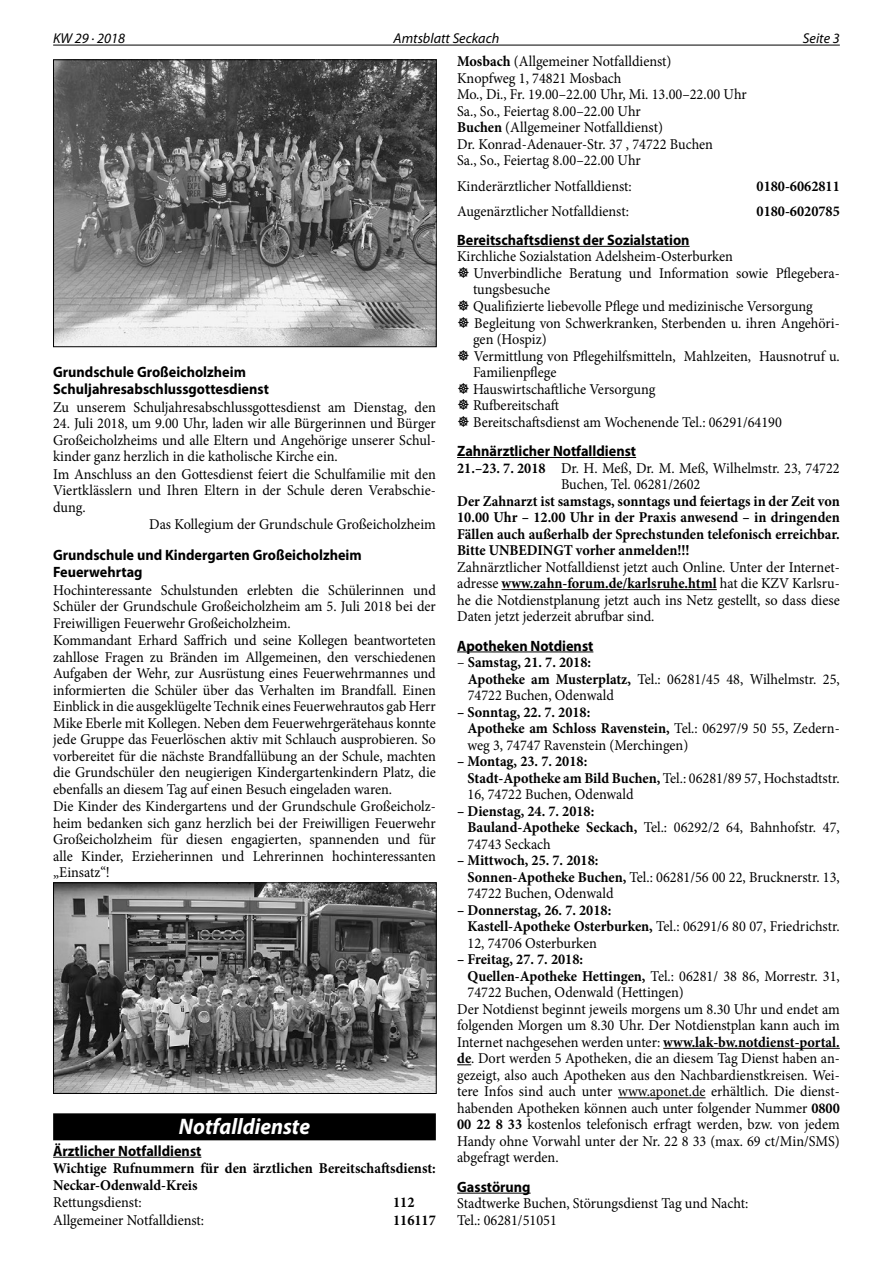
<style>
.page{position:relative;width:893px;height:1263px;background:#fff}
.page>*{position:absolute;margin:0;border:0;box-sizing:border-box;transform-origin:0 0}
.t1{font:italic 700 22.5px "Myriad Pro";color:#fff;scale:.95 1}
.t2{font:15px/16.5px "Minion Pro";color:#000;scale:.95 1}
.t3{font:700 15px/16.5px "Minion Pro";color:#000;scale:.95 1}
.t4{font:700 15px/17.5px "Myriad Pro";color:#000;scale:.95 1}
.t5{font:italic 14.25px "Myriad Pro";color:#000}
.s1{color:#fff}
.s2{font-weight:700}
.s3{font-weight:400}
</style>
<div class="page">
<hr style="left:53px;top:45px;width:787px;height:1px;background:#000">
<div style="left:53px;top:1113px;width:383px;height:27px;background:#000"></div>
<hr style="left:53px;top:1157px;width:148px;height:1px;background:#000">
<img style="left:55px;top:61px;width:380px;height:284px">
<div style="left:53px;top:59px;width:384px;height:288px;border:1px solid #000"></div>
<img style="left:55px;top:884px;width:380px;height:208px">
<div style="left:53px;top:882px;width:384px;height:212px;border:1px solid #000"></div>
<hr style="left:457px;top:246px;width:233px;height:1px;background:#000">
<hr style="left:457px;top:457px;width:179px;height:1px;background:#000">
<hr style="left:502px;top:589px;width:215px;height:1px;background:#000">
<hr style="left:457px;top:651px;width:136px;height:1px;background:#000">
<hr style="left:663px;top:1048px;width:177px;height:1px;background:#000">
<svg style="left:457px;top:1064px;width:14px;height:1px"></svg>
<hr style="left:618px;top:1097px;width:87px;height:1px;background:#000">
<hr style="left:457px;top:1193px;width:74px;height:1px;background:#000">
<p class="t5" style="left:53px;top:29px;width:74px">KW 29 · 2018</p>
<p class="t5" style="left:394px;top:29px;width:107px">Amtsblatt Seckach</p>
<p class="t5" style="left:803px;top:29px;width:38px">Seite 3</p>
<p class="t4" style="left:53px;top:363px;width:229px">Grundschule Großeicholzheim<br>Schuljahresabschlussgottesdienst</p>
<p class="t2" style="left:53px;top:399px;width:404px">Zu unserem Schuljahresabschlussgottesdienst am Dienstag, den</p>
<p class="t2" style="left:53px;top:415px;width:404px">24. Juli 2018, um 9.00 Uhr, laden wir alle Bürgerinnen und Bürger</p>
<p class="t2" style="left:53px;top:432px;width:404px">Großeicholzheims und alle Eltern und Angehörige unserer Schul-</p>
<p class="t2" style="left:53px;top:448px;width:301px">kinder ganz herzlich in die katholische Kirche ein.</p>
<p class="t2" style="left:53px;top:466px;width:404px">Im Anschluss an den Gottesdienst feiert die Schulfamilie mit den</p>
<p class="t2" style="left:53px;top:482px;width:404px">Viertklässlern und Ihren Eltern in der Schule deren Verabschie-</p>
<p class="t2" style="left:53px;top:499px;width:36px">dung.</p>
<p class="t2" style="left:149px;top:516px;width:303px">Das Kollegium der Grundschule Großeicholzheim</p>
<p class="t4" style="left:53px;top:545px;width:326px">Grundschule und Kindergarten Großeicholzheim<br>Feuerwehrtag</p>
<p class="t2" style="left:53px;top:582px;width:404px">Hochinteressante Schulstunden erlebten die Schülerinnen und Schüler der Grundschule Großeicholzheim am 5. Juli 2018 bei der Freiwilligen Feuerwehr Großeicholzheim.<br>Kommandant Erhard Saffrich und seine Kollegen beantworteten zahllose Fragen zu Bränden im Allgemeinen, den verschiedenen Aufgaben der Wehr, zur Ausrüstung eines Feuerwehrmannes und informierten die Schüler über das Verhalten im Brandfall. Einen Einblick in die ausgeklügelte Technik eines Feuerwehrautos gab Herr Mike Eberle mit Kollegen. Neben dem Feuerwehrgerätehaus konnte jede Gruppe das Feuerlöschen aktiv mit Schlauch ausprobieren. So vorbereitet für die nächste Brandfallübung an der Schule, machten die Grundschüler den neugierigen Kindergartenkindern Platz, die ebenfalls an diesem Tag auf einen Besuch eingeladen waren.<br>Die Kinder des Kindergartens und der Grundschule Großeicholz&shy;heim bedanken sich ganz herzlich bei der Freiwilligen Feuerwehr Großeicholzheim für diesen engagierten, spannenden und für alle Kinder, Erzieherinnen und Lehrerinnen hochinteressanten „Einsatz“!</p>
<h1 class="t1" style="left:179px;top:1112px;width:140px">Notfalldienste</h1>
<p class="t4" style="left:53px;top:1141px;width:158px">Ärztlicher Notfalldienst</p>
<p class="t3" style="left:53px;top:1160px;width:404px">Wichtige Rufnummern für den ärztlichen Bereitschaftsdienst:<br>Neckar-Odenwald-Kreis</p>
<p class="t2" style="left:53px;top:1194px;width:95px">Rettungsdienst:</p>
<p class="t3" style="left:393px;top:1194px;width:46px">112<span class="s1">112</span></p>
<p class="t2" style="left:53px;top:1212px;width:160px">Allgemeiner Notfalldienst:</p>
<p class="t3" style="left:393px;top:1211px;width:46px">116117</p>
<p class="t2" style="left:457px;top:53px;width:307px"><span class="s2">Mosbach</span> (Allgemeiner Notfalldienst)<br>Knopfweg 1, 74821 Mosbach<br>Mo., Di., Fr. 19.00–22.00 Uhr, Mi. 13.00–22.00 Uhr Sa., So., Feiertag 8.00–22.00 Uhr<br><span class="s2">Buchen</span> (Allgemeiner Notfalldienst)<br>Dr. Konrad-Adenauer-Str. 37 , 74722 Buchen<br>Sa., So., Feiertag 8.00–22.00 Uhr</p>
<p class="t2" style="left:457px;top:178px;width:185px">Kinderärztlicher Notfalldienst:</p>
<p class="t3" style="left:757px;top:177px;width:89px">0180-6062811</p>
<p class="t2" style="left:457px;top:203px;width:182px">Augenärztlicher Notfalldienst:</p>
<p class="t3" style="left:757px;top:202px;width:89px">0180-6020785</p>
<p class="t4" style="left:457px;top:231px;width:246px">Bereitschaftsdienst der Sozialstation</p>
<p class="t2" style="left:473px;top:248px;width:388px;text-indent:-16px">Kirchliche Sozialstation Adelsheim-Osterburken<br>Unverbindliche Beratung und Information sowie Pflegebera&shy;tungsbesuche<br>Qualifizierte liebevolle Pflege und medizinische Versorgung Begleitung von Schwerkranken, Sterbenden u. ihren Angehöri&shy;gen (Hospiz)<br>Vermittlung von Pflegehilfsmitteln, Mahlzeiten, Hausnotruf u.<br>Familienpflege<br>Hauswirtschaftliche Versorgung<br>Rufbereitschaft<br>Bereitschaftsdienst am Wochenende Tel.: 06291/64190</p>
<p class="t4" style="left:457px;top:442px;width:190px">Zahnärztlicher Notfalldienst</p>
<p class="t2" style="left:561px;top:460px;width:295px;text-indent:-104px"><span class="s2">21.–23. 7. 2018</span> Dr. H. Meß, Dr. M. Meß, Wilhelmstr. 23, 74722<br>Buchen, Tel. 06281/2602</p>
<p class="t3" style="left:457px;top:492px;width:404px;text-align:justify">Der Zahnarzt ist samstags, sonntags und feiertags in der Zeit von 10.00 Uhr – 12.00 Uhr in der Praxis anwesend – in dringenden Fällen auch außerhalb der Sprechstunden telefonisch erreichbar.<br>Bitte UNBEDINGT vorher anmelden!!!</p>
<p class="t2" style="left:457px;top:559px;width:404px;text-align:justify">Zahnärztlicher Notfalldienst jetzt auch Online. Unter der Internet&shy;adresse <span class="s2">www.zahn-forum.de/karlsruhe.html</span> hat die KZV Karlsru&shy;he die Notdienstplanung jetzt auch ins Netz gestellt, so dass diese Daten jetzt jederzeit abrufbar sind.</p>
<p class="t4" style="left:457px;top:636px;width:145px">Apotheken Notdienst</p>
<p class="t2" style="left:468px;top:654px;width:393px;text-indent:-11px">– <span class="s2">Samstag, 21. 7. 2018:<br>Apotheke am Musterplatz,</span> Tel.: 06281/45 48, Wilhelmstr. 25,<br>74722 Buchen, Odenwald</p>
<p class="t2" style="left:467px;top:704px;width:393px;text-indent:-10px"><span class="s2">– Sonntag, 22. 7. 2018:<br>Apotheke am Schloss Ravenstein,</span> Tel.: 06297/9 50 55, Zedern&shy;weg 3, 74747 Ravenstein (Merchingen)</p>
<p class="t2" style="left:467px;top:753px;width:393px;text-indent:-10px"><span class="s2">– Montag, 23. 7. 2018:<br>Stadt-Apotheke am Bild Buchen,</span> Tel.: 06281/89 57, Hochstadtstr.<br>16, 74722 Buchen, Odenwald</p>
<p class="t3" style="left:467px;top:802px;width:393px;text-indent:-10px">– Dienstag, 24. 7. 2018:<br>Bauland-Apotheke Seckach, <span class="s3">Tel.: 06292/2 64, Bahnhofstr. 47,<br>74743 Seckach</span></p>
<p class="t2" style="left:467px;top:852px;width:393px;text-indent:-10px"><span class="s2">– Mittwoch, 25. 7. 2018:<br>Sonnen-Apotheke Buchen,</span> Tel.: 06281/56 00 22, Brucknerstr. 13,<br>74722 Buchen, Odenwald</p>
<p class="t3" style="left:467px;top:901px;width:393px;text-indent:-10px">– Donnerstag, 26. 7. 2018:<br>Kastell-Apotheke Osterburken, <span class="s3">Tel.: 06291/6 80 07, Friedrichstr.<br>12, 74706 Osterburken</span></p>
<p class="t3" style="left:457px;top:951px;width:134px">– Freitag, 27. 7. 2018:</p>
<p class="t2" style="left:467px;top:968px;width:393px"><span class="s2">Quellen-Apotheke Hettingen,</span> Tel.: 06281/ 38 86, Morrestr. 31,</p>
<p class="t2" style="left:467px;top:984px;width:229px">74722 Buchen, Odenwald (Hettingen)</p>
<p class="t2" style="left:457px;top:1001px;width:404px">Der Notdienst beginnt jeweils morgens um 8.30 Uhr und endet am</p>
<p class="t2" style="left:457px;top:1017px;width:404px">folgenden Morgen um 8.30 Uhr. Der Notdienstplan kann auch im</p>
<p class="t2" style="left:457px;top:1034px;width:404px">Internet nachgesehen werden unter: <span class="s2">www.lak-bw.notdienst-portal.</span></p>
<p class="t2" style="left:457px;top:1050px;width:404px"><span class="s2">de</span>. Dort werden 5 Apotheken, die an diesem Tag Dienst haben an-</p>
<p class="t2" style="left:457px;top:1067px;width:404px">gezeigt, also auch Apotheken aus den Nachbardienstkreisen. Wei-</p>
<p class="t2" style="left:457px;top:1083px;width:404px">tere Infos sind auch unter www.aponet.de erhältlich. Die dienst-</p>
<p class="t2" style="left:457px;top:1100px;width:404px">habenden Apotheken können auch unter folgender Nummer <span class="s2">0800</span></p>
<p class="t2" style="left:457px;top:1116px;width:404px"><span class="s2">00 22 8 33</span> kostenlos telefonisch erfragt werden, bzw. von jedem</p>
<p class="t2" style="left:457px;top:1133px;width:404px">Handy ohne Vorwahl unter der Nr. 22 8 33 (max. 69 ct/Min/SMS)</p>
<p class="t2" style="left:457px;top:1149px;width:108px">abgefragt werden.</p>
<p class="t4" style="left:457px;top:1177px;width:79px">Gasstörung</p>
<p class="t2" style="left:457px;top:1195px;width:308px">Stadtwerke Buchen, Störungsdienst Tag und Nacht:<br>Tel.: 06281/51051</p>
</div>
